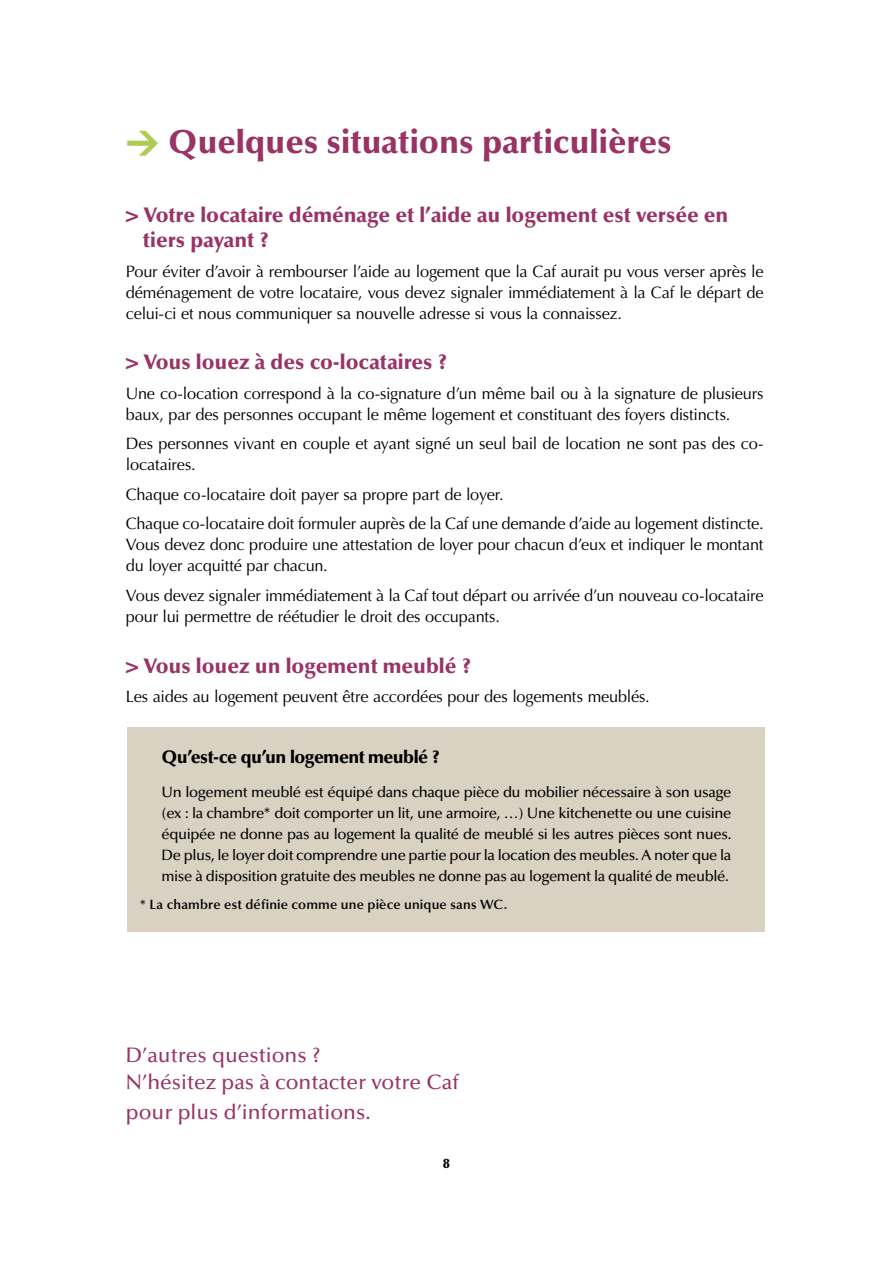
<style>
.page{position:relative;width:893px;height:1263px;background:#fff}
.page>*{position:absolute;margin:0;border:0;box-sizing:border-box;transform-origin:0 0}
.t1{font:900 33px "Optima";color:#936}
.t2{font:900 21px/25.2px "Optima";color:#936}
.t3{font:500 21px/27px "Optima";color:#936}
.t4{font:900 18px "Optima";letter-spacing:-.03em;color:#000}
.t5{font:16.5px/21px "Optima";letter-spacing:-.01em;color:#000}
.t6{font:500 15px/21px "Optima";letter-spacing:-.025em;color:#000;text-align:justify}
.t7{font:600 13.5px "Optima";letter-spacing:.01em;color:#000}
.t8{font:900 13.5px "Optima";color:#000}
.s1{font-family:"DIN";color:#b0cb52}
</style>
<div class="page">
<div style="left:128px;top:727px;width:637px;height:204px;background:#d9d2c2"></div>
<h1 class="t1" style="left:126px;top:123px;width:547px"><span class="s1">&gt;</span> Quelques situations particulières</h1>
<p class="t2" style="left:143px;top:202px;width:587px;text-indent:-17px">&gt; Votre locataire déménage et l’aide au logement est versée en tiers payant ?</p>
<p class="t5" style="left:126px;top:261px;width:639px;text-align:justify">Pour éviter d’avoir à rembourser l’aide au logement que la Caf aurait pu vous verser après le déménagement de votre locataire, vous devez signaler immédiatement à la Caf le départ de celui-ci et nous communiquer sa nouvelle adresse si vous la connaissez.</p>
<p class="t2" style="left:126px;top:350px;width:323px">&gt; Vous louez à des co-locataires ?</p>
<p class="t5" style="left:126px;top:383px;width:639px">Une co-location correspond à la co-signature d’un même bail ou à la signature de plusieurs baux, par des personnes occupant le même logement et constituant des foyers distincts.</p>
<p class="t5" style="left:126px;top:433px;width:639px">Des personnes vivant en couple et ayant signé un seul bail de location ne sont pas des co&shy;locataires.</p>
<p class="t5" style="left:126px;top:480px;width:639px;line-height:29.5px">Chaque co-locataire doit payer sa propre part de loyer.<br>Chaque co-locataire doit formuler auprès de la Caf une demande d’aide au logement distincte.</p>
<p class="t5" style="left:126px;top:534px;width:639px">Vous devez donc produire une attestation de loyer pour chacun d’eux et indiquer le montant du loyer acquitté par chacun.</p>
<p class="t5" style="left:126px;top:585px;width:639px">Vous devez signaler immédiatement à la Caf tout départ ou arrivée d’un nouveau co-locataire pour lui permettre de réétudier le droit des occupants.</p>
<p class="t2" style="left:126px;top:653px;width:347px">&gt; Vous louez un logement meublé ?</p>
<p class="t5" style="left:126px;top:686px;width:525px">Les aides au logement peuvent être accordées pour des logements meublés.</p>
<p class="t4" style="left:162px;top:746px;width:280px">Qu’est-ce qu’un logement meublé ?</p>
<p class="t6" style="left:162px;top:782px;width:571px">Un logement meublé est équipé dans chaque pièce du mobilier nécessaire à son usage (ex : la chambre* doit comporter un lit, une armoire, …) Une kitchenette ou une cuisine équipée ne donne pas au logement la qualité de meublé si les autres pièces sont nues.<br>De plus, le loyer doit comprendre une partie pour la location des meubles. A noter que la mise à disposition gratuite des meubles ne donne pas au logement la qualité de meublé.</p>
<p class="t7" style="left:140px;top:896px;width:368px">* La chambre est définie comme une pièce unique sans WC.</p>
<p class="t3" style="left:126px;top:1041px;width:335px">D’autres questions ?<br>N’hésitez pas à contacter votre Caf</p>
<p class="t3" style="left:126px;top:1098px;width:246px">pour plus d’informations.</p>
<p class="t8" style="left:443px;top:1156px;width:8px">8</p>
</div>
